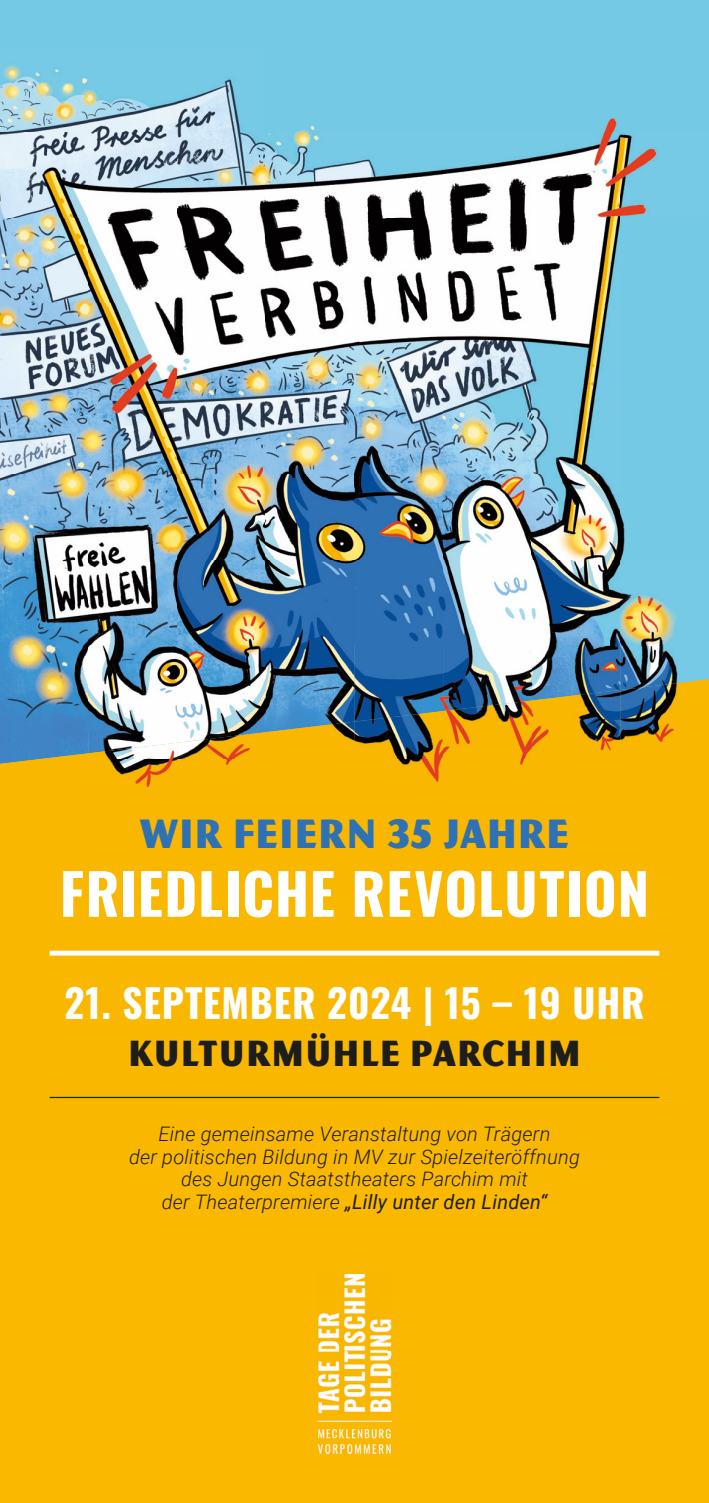
<style>
.page{position:relative;width:709px;height:1503px;background:#fff}
.page>*{position:absolute;margin:0;border:0;box-sizing:border-box;transform-origin:0 0}
.t1{font:700 56.25px "Oswald";letter-spacing:.015em;color:#fff}
.t2{font:condensed 44px "Magnesium MVB";letter-spacing:.03em;color:#2e72b5}
.t3{font:700 39.25px "Oswald";letter-spacing:.02em;color:#fff}
.t4{font:condensed 39.25px "Magnesium MVB";letter-spacing:.045em;color:#1d1d1b}
.t5{font:italic 300 20px/22.5px "Roboto";letter-spacing:.01em;color:#1d1d1b;text-align:center}
.s1{font-weight:400}
</style>
<div class="page">
<div style="left:0;top:0;width:709px;height:1495px;background:#74cae5"></div>
<div style="left:0;top:1158px;width:709px;height:344px;background:#fbb800"></div>
<img style="left:0;top:65px;width:677px;height:580px">
<img style="left:0;top:645px;width:354px;height:86px">
<img style="left:354px;top:645px;width:89px;height:66px">
<img style="left:443px;top:645px;width:89px;height:55px">
<img style="left:532px;top:645px;width:88px;height:45px">
<img style="left:620px;top:645px;width:58px;height:34px">
<img style="left:88px;top:731px;width:89px;height:11px">
<img style="left:177px;top:731px;width:89px;height:1px">
<img style="left:38px;top:753px;width:50px;height:6px">
<img style="left:88px;top:742px;width:89px;height:17px">
<img style="left:177px;top:732px;width:89px;height:27px">
<img style="left:266px;top:721px;width:88px;height:38px">
<img style="left:354px;top:711px;width:89px;height:48px">
<img style="left:443px;top:700px;width:88px;height:59px">
<img style="left:531px;top:690px;width:89px;height:69px">
<img style="left:620px;top:679px;width:89px;height:80px">
<div style="left:0;top:759px;width:709px;height:399px;background:#fab700"></div>
<img style="left:318px;top:1274px;width:73px;height:151px">
<div style="left:50px;top:950px;width:609px;height:5px;background:#fff"></div>
<hr style="left:50px;top:1096px;width:609px;height:2px;background:#1d1d1b">
<img style="left:318px;top:1429px;width:73px;height:24px">
<h2 class="t2" style="left:140px;top:805px;width:430px">WIR FEIERN 35 JAHRE</h2>
<h1 class="t1" style="left:60px;top:864px;width:591px">FRIEDLICHE REVOLUTION</h1>
<h3 class="t3" style="left:64px;top:982px;width:581px">21. SEPTEMBER 2024 | 15 – 19 UHR</h3>
<h3 class="t4" style="left:128px;top:1028px;width:453px">KULTURMÜHLE PARCHIM</h3>
<p class="t5" style="left:129px;top:1122px;width:452px">Eine gemeinsame Veranstaltung von Trägern<br>der politischen Bildung in MV zur Spielzeiteröffnung des Jungen Staatstheaters Parchim mit<br>der Theaterpremiere <span class="s1">„Lilly unter den Linden“</span></p>
</div>
